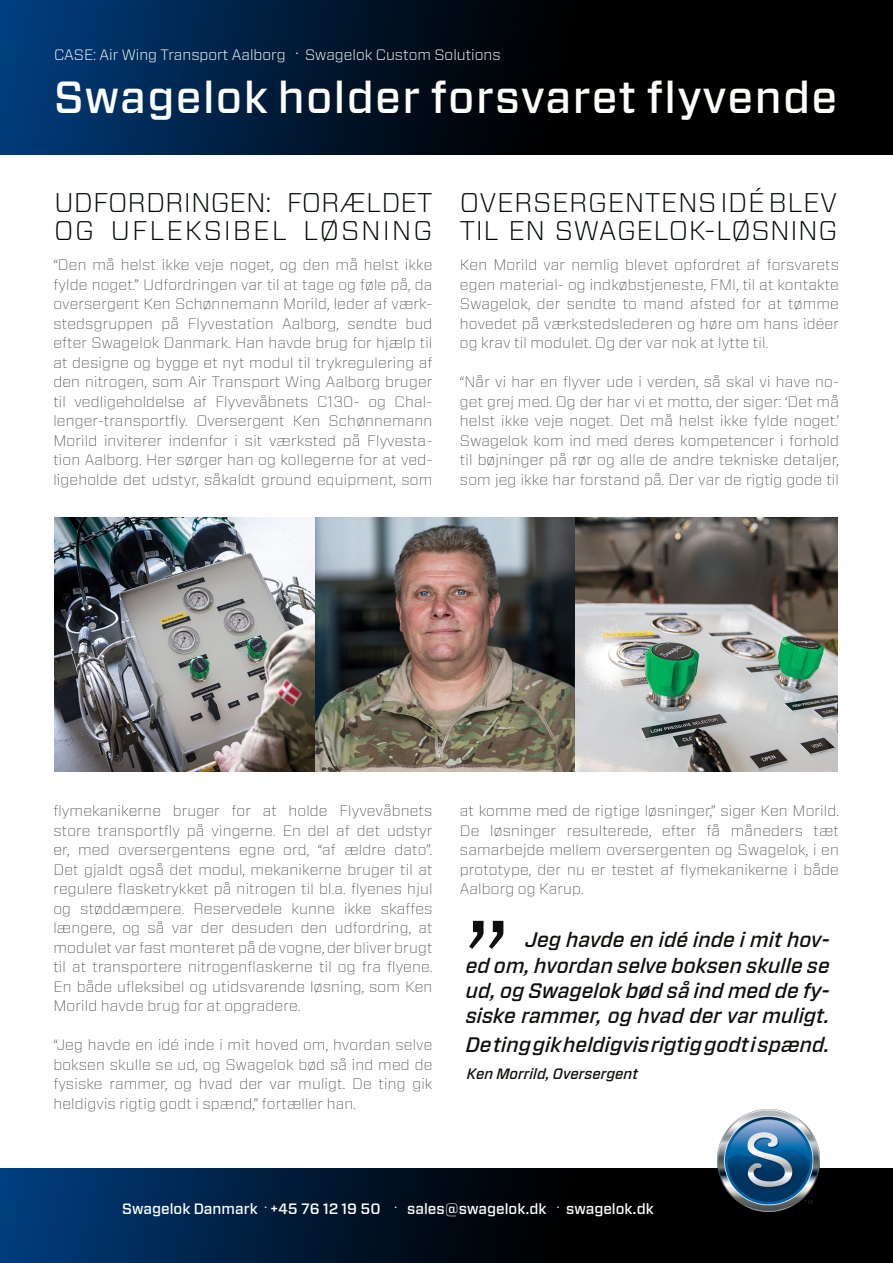
<style>
.page{position:relative;width:893px;height:1263px;background:#fff}
.page>*{position:absolute;margin:0;border:0;box-sizing:border-box;transform-origin:0 0}
.t1{font:108px "Forza";color:#0d100b}
.t2{font:500 45px "Forza";letter-spacing:.03em;color:#fdfefa}
.t3{font:300 27px/28.5px "Forza";letter-spacing:.02em;color:#000a00}
.t4{font:300 27px/28.5px "Forza";color:#000a00}
.t5{font:italic 500 21px/25.2px "Forza";color:#0d100b;text-align:justify}
.t6{font:100 15px/19.5px "Forza";letter-spacing:.01em;color:#231f20;text-align:justify}
.t7{font:500 15px "Forza";color:#fbfdfc}
.t8{font:300 15px "Forza";color:#fdfefa}
.t9{font:italic 500 15px "Forza";color:#0d100b}
.s1{font-family:"Minion Pro";font-weight:400;color:#fbfdfc}
.s2{color:#fbfdfc}
.s3{font-family:"Minion Pro";font-weight:400}
</style>
<div class="page">
<img style="left:0;top:0;width:893px;height:154px">
<img style="left:0;top:1168px;width:893px;height:95px">
<img style="left:717px;top:1109px;width:103px;height:103px">
<img style="left:54px;top:517px;width:783px;height:254px">
<p class="t8" style="left:54px;top:45px;width:448px">CASE: Air Wing Transport Aalborg <span class="s1">.</span> <span class="s2">Swagelok Custom Solutions</span></p>
<p class="t2" style="left:54px;top:67px;width:785px">Swagelok holder forsvaret flyvende</p>
<p class="t4" style="left:54px;top:187px;width:380px">UDFORDRINGEN: FORÆLDET<br>OG UFLEKSIBEL LØSNING</p>
<p class="t3" style="left:460px;top:187px;width:379px">OVERSERGENTENS IDÉ BLEV<br>TIL EN SWAGELOK-LØSNING</p>
<p class="t6" style="left:53px;top:255px;width:381px">“Den må helst ikke veje noget, og den må helst ikke fylde noget.” Udfordringen var til at tage og føle på, da oversergent Ken Schønnemann Morild, leder af værk&shy;stedsgruppen på Flyvestation Aalborg, sendte bud efter Swagelok Danmark. Han havde brug for hjælp til at designe og bygge et nyt modul til trykregulering af den nitrogen, som Air Transport Wing Aalborg bruger til vedligeholdelse af Flyvevåbnets C130- og Chal&shy;lenger-transportfly. Oversergent Ken Schønnemann Morild inviterer indenfor i sit værksted på Flyvesta&shy;tion Aalborg. Her sørger han og kollegerne for at ved&shy;ligeholde det udstyr, såkaldt ground equipment, som</p>
<p class="t6" style="left:460px;top:255px;width:381px">Ken Morild var nemlig blevet opfordret af forsvarets egen material- og indkøbstjeneste, FMI, til at kontakte Swagelok, der sendte to mand afsted for at tømme hovedet på værkstedslederen og høre om hans idéer og krav til modulet. Og der var nok at lytte til.</p>
<p class="t6" style="left:460px;top:372px;width:381px">“Når vi har en flyver ude i verden, så skal vi have no&shy;get grej med. Og der har vi et motto, der siger: ‘Det må helst ikke veje noget. Det må helst ikke fylde noget.’ Swagelok kom ind med deres kompetencer i forhold til bøjninger på rør og alle de andre tekniske detaljer, som jeg ikke har forstand på. Der var de rigtig gode til</p>
<p class="t6" style="left:53px;top:801px;width:381px">flymekanikerne bruger for at holde Flyvevåbnets store transportfly på vingerne. En del af det udstyr er, med oversergentens egne ord, “af ældre dato”.<br>Det gjaldt også det modul, mekanikerne bruger til at regulere flasketrykket på nitrogen til bl.a. flyenes hjul og støddæmpere. Reservedele kunne ikke skaffes længere, og så var der desuden den udfordring, at modulet var fast monteret på de vogne, der bliver brugt til at transportere nitrogenflaskerne til og fra flyene.<br>En både ufleksibel og utidsvarende løsning, som Ken Morild havde brug for at opgradere.</p>
<p class="t6" style="left:53px;top:1035px;width:381px">“Jeg havde en idé inde i mit hoved om, hvordan selve boksen skulle se ud, og Swagelok bød så ind med de fysiske rammer, og hvad der var muligt. De ting gik heldigvis rigtig godt i spænd,” fortæller han.</p>
<p class="t6" style="left:460px;top:801px;width:381px">at komme med de rigtige løsninger,” siger Ken Morild.<br>De løsninger resulterede, efter få måneders tæt samarbejde mellem oversergenten og Swagelok, i en prototype, der nu er testet af flymekanikerne i både Aalborg og Karup.</p>
<p class="t1" style="left:466px;top:885px;width:45px">”</p>
<p class="t5" style="left:466px;top:927px;width:366px;text-indent:60px">Jeg havde en idé inde i mit hov&shy;ed om, hvordan selve boksen skulle se ud, og Swagelok bød så ind med de fy&shy;siske rammer, og hvad der var muligt.</p>
<p class="t5" style="left:466px;top:1032px;width:366px">De ting gik heldigvis rigtig godt i spænd.</p>
<p class="t9" style="left:467px;top:1064px;width:173px">Ken Morrild, Oversergent</p>
<p class="t7" style="left:122px;top:1199px;width:533px">Swagelok Danmark <span class="s3">.</span> +45 76 12 19 50 <span class="s3">.</span> sales@swagelok.dk <span class="s3">.</span> swagelok.dk</p>
</div>
